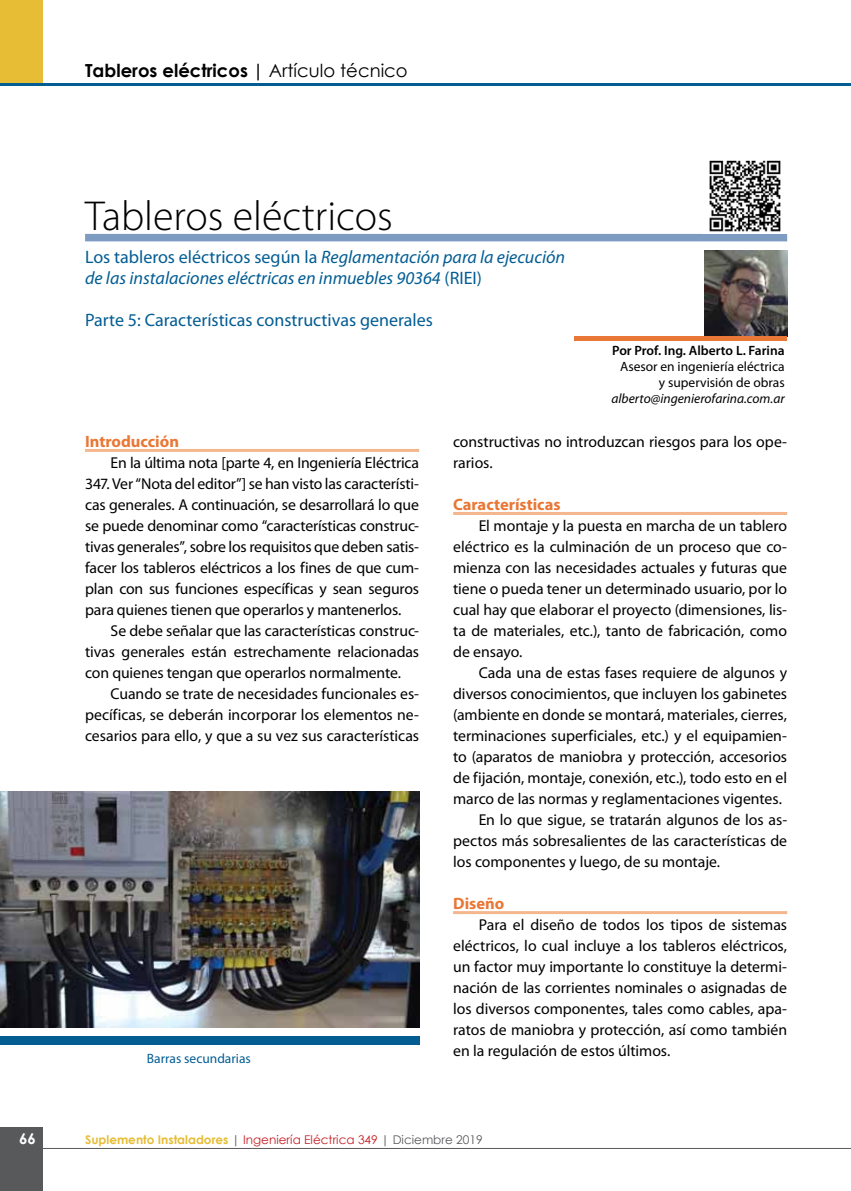
<style>
.page{position:relative;width:851px;height:1191px;background:#fff}
.page>*{position:absolute;margin:0;border:0;box-sizing:border-box;transform-origin:0 0}
.t1{font:300 42px "Myriad Pro";color:#000}
.t2{font:italic 18px/21px "Myriad Pro";color:#035d93}
.t3{font:18px "Myriad Pro";color:#035d93}
.t4{font:700 18px "Century Gothic";color:#000}
.t5{font:700 16.5px "Myriad Pro";color:#e97735}
.t6{font:15.75px/21px "Myriad Pro";letter-spacing:-.005em;color:#000;text-align:justify}
.t7{font:700 15px "Century Gothic";color:#fff}
.t8{font:13.5px/16.2px "Myriad Pro";color:#000;text-align:right}
.t9{font:italic 13.5px "Myriad Pro";color:#000}
.t10{font:600 13.5px "Myriad Pro";color:#000}
.t11{font:13.5px "Myriad Pro";color:#035d93}
.t12{font:700 12px "Century Gothic";color:#e6bd34}
.s1{font-weight:400}
.s2{font-style:normal}
.s3{font-weight:400;color:#58595b}
.s4{font-weight:400;color:#c61d23}
</style>
<div class="page">
<div style="left:0;top:0;width:43px;height:85px;background:#e6bd34"></div>
<hr style="left:0;top:83px;width:850px;height:2px;background:#035d93">
<div style="left:0;top:1127px;width:43px;height:64px;background:#58595b"></div>
<hr style="left:0;top:1148px;width:850px;height:1px;background:#58595b">
<div style="left:85px;top:234px;width:702px;height:7px;background:#7e9bc1"></div>
<img style="left:704px;top:251px;width:83px;height:85px">
<hr style="left:574px;top:336px;width:213px;height:4px;background:#e97735">
<hr style="left:85px;top:449px;width:334px;height:3px;background:#f3b68d">
<hr style="left:453px;top:512px;width:334px;height:3px;background:#f3b68d">
<hr style="left:453px;top:911px;width:334px;height:3px;background:#f3b68d">
<img style="left:0;top:791px;width:419px;height:236px">
<div style="left:0;top:1036px;width:419px;height:8px;background:#035d93"></div>
<img style="left:709px;top:160px;width:72px;height:72px">
<p class="t4" style="left:85px;top:56px;width:324px">Tableros eléctricos | <span class="s1">Artículo técnico</span></p>
<h1 class="t1" style="left:85px;top:192px;width:309px">Tableros eléctricos</h1>
<p class="t2" style="left:85px;top:247px;width:481px"><span class="s2">Los tableros eléctricos según la</span> Reglamentación para la ejecución de las instalaciones eléctricas en inmuebles 90364 <span class="s2">(RIEI)</span></p>
<p class="t3" style="left:85px;top:310px;width:349px">Parte 5: Características constructivas generales</p>
<p class="t10" style="left:612px;top:343px;width:174px">Por Prof. Ing. Alberto L. Farina</p>
<p class="t8" style="left:620px;top:358px;width:166px">Asesor en ingeniería eléctrica y supervisión de obras</p>
<p class="t9" style="left:611px;top:391px;width:175px">alberto@ingenierofarina.com.ar</p>
<p class="t5" style="left:85px;top:432px;width:95px">Introducción</p>
<p class="t6" style="left:85px;top:453px;width:335px;text-indent:26px">En la última nota [parte 4, en Ingeniería Eléctrica 347. Ver “Nota del editor”] se han visto las característi&shy;cas generales. A continuación, se desarrollará lo que se puede denominar como “características construc&shy;tivas generales”, sobre los requisitos que deben satis&shy;facer los tableros eléctricos a los fines de que cum&shy;plan con sus funciones específicas y sean seguros para quienes tienen que operarlos y mantenerlos.</p>
<p class="t6" style="left:85px;top:621px;width:335px;text-indent:25px">Se debe señalar que las características construc&shy;tivas generales están estrechamente relacionadas con quienes tengan que operarlos normalmente.</p>
<p class="t6" style="left:85px;top:684px;width:335px;text-indent:25px">Cuando se trate de necesidades funcionales es&shy;pecíficas, se deberán incorporar los elementos ne&shy;cesarios para ello, y que a su vez sus características</p>
<p class="t11" style="left:147px;top:1051px;width:106px">Barras secundarias</p>
<p class="t6" style="left:453px;top:432px;width:335px">constructivas no introduzcan riesgos para los ope&shy;rarios.</p>
<p class="t5" style="left:453px;top:495px;width:109px">Características</p>
<p class="t6" style="left:453px;top:516px;width:335px;text-indent:26px">El montaje y la puesta en marcha de un tablero eléctrico es la culminación de un proceso que co&shy;mienza con las necesidades actuales y futuras que tiene o pueda tener un determinado usuario, por lo cual hay que elaborar el proyecto (dimensiones, lis&shy;ta de materiales, etc.), tanto de fabricación, como de ensayo.</p>
<p class="t6" style="left:478px;top:663px;width:310px">Cada una de estas fases requiere de algunos y</p>
<p class="t6" style="left:453px;top:684px;width:335px">diversos conocimientos, que incluyen los gabinetes</p>
<p class="t6" style="left:453px;top:705px;width:335px">(ambiente en donde se montará, materiales, cierres,</p>
<p class="t6" style="left:453px;top:726px;width:335px">terminaciones superficiales, etc.) y el equipamien-</p>
<p class="t6" style="left:453px;top:747px;width:335px">to (aparatos de maniobra y protección, accesorios</p>
<p class="t6" style="left:453px;top:768px;width:335px">de fijación, montaje, conexión, etc.), todo esto en el</p>
<p class="t6" style="left:453px;top:789px;width:330px">marco de las normas y reglamentaciones vigentes.</p>
<p class="t6" style="left:478px;top:810px;width:310px">En lo que sigue, se tratarán algunos de los as-</p>
<p class="t6" style="left:453px;top:831px;width:335px">pectos más sobresalientes de las características de</p>
<p class="t6" style="left:453px;top:852px;width:268px">los componentes y luego, de su montaje.</p>
<p class="t5" style="left:453px;top:894px;width:53px">Diseño</p>
<p class="t6" style="left:453px;top:915px;width:335px;text-indent:26px">Para el diseño de todos los tipos de sistemas eléctricos, lo cual incluye a los tableros eléctricos, un factor muy importante lo constituye la determi&shy;nación de las corrientes nominales o asignadas de los diversos componentes, tales como cables, apa&shy;ratos de maniobra y protección, así como también en la regulación de estos últimos.</p>
<p class="t7" style="left:19px;top:1127px;width:18px">66</p>
<p class="t12" style="left:85px;top:1130px;width:399px">Suplemento Instaladores <span class="s3">|</span> <span class="s4">Ingeniería Eléctrica 349</span> <span class="s3">| Diciembre 2019</span></p>
</div>
